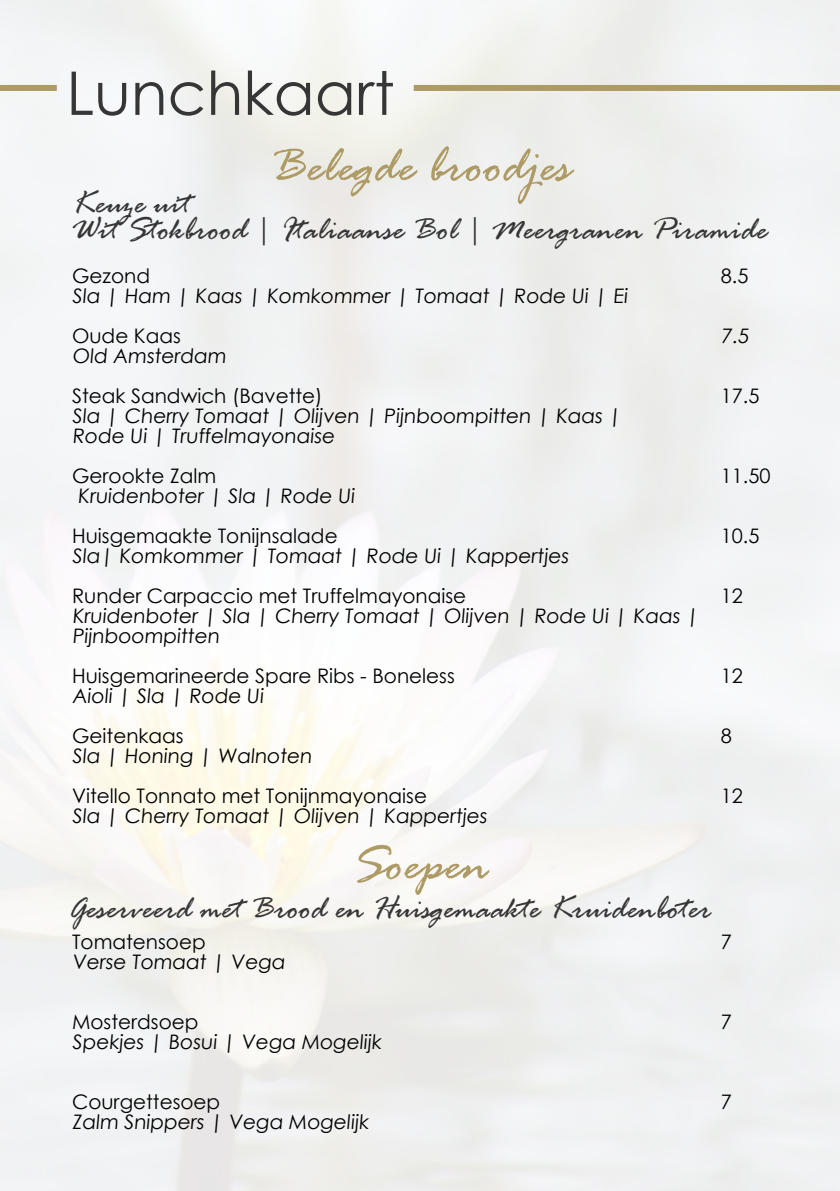
<style>
.page{position:relative;width:840px;height:1191px;background:#fff}
.page>*{position:absolute;margin:0;border:0;box-sizing:border-box;transform-origin:0 0}
.t1{font:60.2px "Century Gothic";color:#373637}
.t2{font:italic 53px "Rage";color:#ae9a64}
.t3{font:italic 34px/25.2px "Rage";color:#373637}
.t4{font:20px/40px "Century Gothic";color:#000}
</style>
<div class="page">
<div style="left:413px;top:85px;width:426px;height:6px;background:#ae9a64"></div>
<div style="left:0;top:85px;width:57px;height:6px;background:#ae9a64"></div>
<h1 class="t1" style="left:66px;top:51px;width:329px">Lunchkaart</h1>
<h2 class="t2" style="left:269px;top:137px;width:303px">Belegde broodjes</h2>
<h3 class="t3" style="left:71px;top:194px;width:697px">Keuze uit<br>Wit Stokbrood | Italiaanse Bol | Meergranen Piramide</h3>
<p class="t4" style="left:72px;top:255px;width:79px">Gezond</p>
<p class="t4" style="left:720px;top:255px;width:29px">8.5</p>
<p class="t4" style="left:72px;top:275px;width:559px">Sla | Ham | Kaas | Komkommer | Tomaat | Rode Ui | Ei<br>Oude Kaas</p>
<p class="t4" style="left:720px;top:315px;width:32px">7.5</p>
<p class="t4" style="left:72px;top:335px;width:252px">Old Amsterdam<br>Steak Sandwich (Bavette)</p>
<p class="t4" style="left:720px;top:375px;width:40px">17.5</p>
<p class="t4" style="left:72px;top:405px;width:553px;line-height:20px">Sla | Cherry Tomaat | Olijven | Pijnboompitten | Kaas |<br>Rode Ui | Truffelmayonaise</p>
<p class="t4" style="left:72px;top:455px;width:146px">Gerookte Zalm</p>
<p class="t4" style="left:720px;top:455px;width:51px">11.50</p>
<p class="t4" style="left:72px;top:475px;width:286px">Kruidenboter | Sla | Rode Ui<br>Huisgemaakte Tonijnsalade</p>
<p class="t4" style="left:720px;top:515px;width:40px">10.5</p>
<p class="t4" style="left:72px;top:535px;width:500px">Sla| Komkommer | Tomaat | Rode Ui | Kappertjes<br>Runder Carpaccio met Truffelmayonaise</p>
<p class="t4" style="left:720px;top:575px;width:24px">12</p>
<p class="t4" style="left:72px;top:605px;width:630px;line-height:20px">Kruidenboter | Sla | Cherry Tomaat | Olijven | Rode Ui | Kaas |<br>Pijnboompitten</p>
<p class="t4" style="left:72px;top:655px;width:384px">Huisgemarineerde Spare Ribs - Boneless</p>
<p class="t4" style="left:720px;top:655px;width:24px">12</p>
<p class="t4" style="left:72px;top:675px;width:195px">Aioli | Sla | Rode Ui<br>Geitenkaas</p>
<p class="t4" style="left:720px;top:715px;width:13px">8</p>
<p class="t4" style="left:72px;top:735px;width:356px">Sla | Honing | Walnoten<br>Vitello Tonnato met Tonijnmayonaise</p>
<p class="t4" style="left:72px;top:795px;width:418px">Sla | Cherry Tomaat | Olijven | Kappertjes</p>
<h2 class="t2" style="left:350px;top:835px;width:140px">Soepen</h2>
<h3 class="t3" style="left:68px;top:898px;width:644px">Geserveerd met Brood en Huisgemaakte Kruidenboter</h3>
<p class="t4" style="left:720px;top:775px;width:24px">12</p>
<p class="t4" style="left:72px;top:921px;width:135px">Tomatensoep</p>
<p class="t4" style="left:720px;top:921px;width:13px">7</p>
<p class="t4" style="left:72px;top:941px;width:216px">Verse Tomaat | Vega</p>
<p class="t4" style="left:72px;top:1001px;width:128px">Mosterdsoep</p>
<p class="t4" style="left:720px;top:1001px;width:13px">7</p>
<p class="t4" style="left:72px;top:1021px;width:313px">Spekjes | Bosui | Vega Mogelijk</p>
<p class="t4" style="left:72px;top:1081px;width:150px">Courgettesoep</p>
<p class="t4" style="left:720px;top:1081px;width:13px">7</p>
<p class="t4" style="left:72px;top:1101px;width:300px">Zalm Snippers | Vega Mogelijk</p>
</div>
